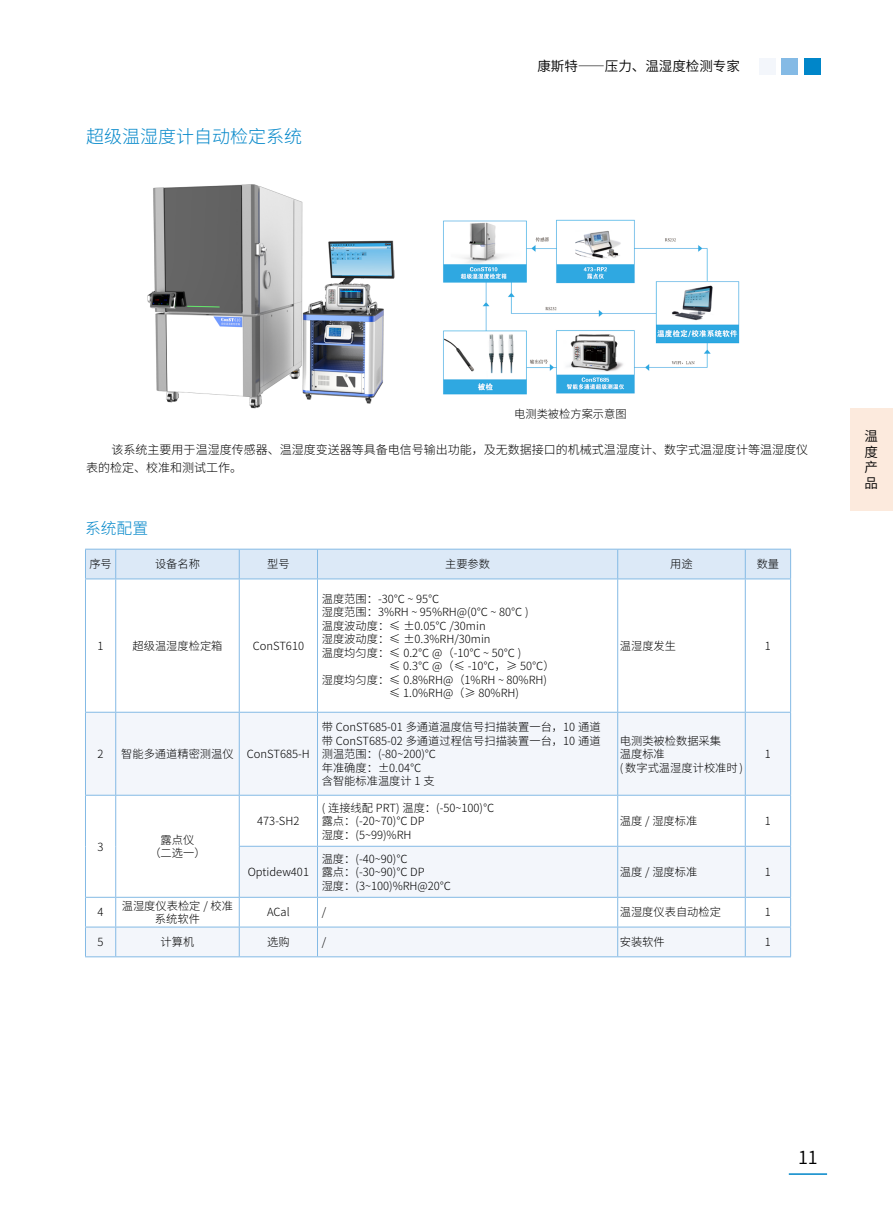
<style>
.page{position:relative;width:893px;height:1212px;background:#fff}
.page>*{position:absolute;margin:0;border:0;box-sizing:border-box;transform-origin:0 0}
.t1{font:300 18px "Source Han Sans CN";color:#0086c9}
.t2{font:18px "Source Han Sans CN";color:#000}
.t3{font:300 15.75px "Source Han Sans CN";color:#0086c9}
.t4{font:13.5px/15.5px "Source Han Sans CN";color:#000;text-align:justify}
.t5{font:300 12px/18px "Source Han Sans CN";color:#000}
.t6{font:300 11.25px/13.5px "Source Han Sans CN";color:#000}
</style>
<div class="page">
<div style="left:850px;top:408px;width:43px;height:102px;background:#fceadd"></div>
<div style="left:804px;top:58px;width:16px;height:16px;background:#0086c9"></div>
<div style="left:782px;top:58px;width:16px;height:16px;background:#84bae5"></div>
<div style="left:759px;top:58px;width:16px;height:16px;background:#f3f6fb"></div>
<hr style="left:789px;top:1173px;width:38px;height:2px;background:#0086c9">
<svg style="left:86px;top:713px;width:704px;height:243px;fill:#f3f6fb"></svg>
<div style="left:85px;top:549px;width:706px;height:29px;background:#dce9f7"></div>
<hr style="left:85px;top:579px;width:1px;height:133px;background:#84bae5">
<hr style="left:85px;top:713px;width:1px;height:82px;background:#84bae5">
<hr style="left:85px;top:795px;width:1px;height:51px;background:#84bae5">
<hr style="left:85px;top:846px;width:1px;height:51px;background:#84bae5">
<hr style="left:85px;top:578px;width:31px;height:1px;background:#84bae5">
<hr style="left:116px;top:578px;width:123px;height:1px;background:#84bae5">
<hr style="left:85px;top:712px;width:31px;height:1px;background:#84bae5">
<hr style="left:116px;top:712px;width:123px;height:1px;background:#84bae5">
<hr style="left:239px;top:578px;width:78px;height:1px;background:#84bae5">
<hr style="left:239px;top:712px;width:78px;height:1px;background:#84bae5">
<hr style="left:115px;top:579px;width:1px;height:133px;background:#84bae5">
<hr style="left:239px;top:579px;width:1px;height:133px;background:#84bae5">
<hr style="left:115px;top:713px;width:1px;height:82px;background:#84bae5">
<hr style="left:239px;top:713px;width:1px;height:82px;background:#84bae5">
<hr style="left:115px;top:795px;width:1px;height:51px;background:#84bae5">
<hr style="left:239px;top:795px;width:1px;height:51px;background:#84bae5">
<hr style="left:115px;top:846px;width:1px;height:51px;background:#84bae5">
<hr style="left:317px;top:579px;width:1px;height:133px;background:#84bae5">
<hr style="left:617px;top:579px;width:1px;height:133px;background:#84bae5">
<hr style="left:745px;top:579px;width:1px;height:133px;background:#84bae5">
<hr style="left:790px;top:579px;width:1px;height:133px;background:#84bae5">
<hr style="left:317px;top:713px;width:1px;height:82px;background:#84bae5">
<hr style="left:617px;top:713px;width:1px;height:82px;background:#84bae5">
<hr style="left:745px;top:713px;width:1px;height:82px;background:#84bae5">
<hr style="left:790px;top:713px;width:1px;height:82px;background:#84bae5">
<hr style="left:317px;top:795px;width:1px;height:51px;background:#84bae5">
<hr style="left:617px;top:795px;width:1px;height:51px;background:#84bae5">
<hr style="left:317px;top:578px;width:301px;height:1px;background:#84bae5">
<hr style="left:618px;top:578px;width:127px;height:1px;background:#84bae5">
<hr style="left:745px;top:578px;width:46px;height:1px;background:#84bae5">
<hr style="left:317px;top:712px;width:301px;height:1px;background:#84bae5">
<hr style="left:618px;top:712px;width:127px;height:1px;background:#84bae5">
<hr style="left:745px;top:712px;width:46px;height:1px;background:#84bae5">
<svg style="left:85px;top:898px;width:1px;height:58px"></svg>
<hr style="left:239px;top:847px;width:1px;height:50px;background:#84bae5">
<svg style="left:115px;top:898px;width:1px;height:58px"></svg>
<svg style="left:239px;top:898px;width:1px;height:58px"></svg>
<hr style="left:745px;top:795px;width:1px;height:51px;background:#84bae5">
<hr style="left:790px;top:795px;width:1px;height:51px;background:#84bae5">
<hr style="left:317px;top:847px;width:1px;height:50px;background:#84bae5">
<hr style="left:617px;top:847px;width:1px;height:50px;background:#84bae5">
<hr style="left:745px;top:847px;width:1px;height:50px;background:#84bae5">
<hr style="left:790px;top:847px;width:1px;height:50px;background:#84bae5">
<svg style="left:317px;top:898px;width:1px;height:58px"></svg>
<svg style="left:617px;top:898px;width:1px;height:58px"></svg>
<svg style="left:745px;top:898px;width:1px;height:58px"></svg>
<svg style="left:790px;top:898px;width:1px;height:58px"></svg>
<hr style="left:85px;top:795px;width:31px;height:1px;background:#84bae5">
<hr style="left:116px;top:795px;width:123px;height:1px;background:#84bae5">
<hr style="left:85px;top:897px;width:31px;height:1px;background:#84bae5">
<hr style="left:116px;top:897px;width:123px;height:1px;background:#84bae5">
<hr style="left:85px;top:927px;width:31px;height:1px;background:#84bae5">
<hr style="left:116px;top:927px;width:123px;height:1px;background:#84bae5">
<hr style="left:85px;top:956px;width:31px;height:1px;background:#84bae5">
<hr style="left:116px;top:956px;width:123px;height:1px;background:#84bae5">
<hr style="left:239px;top:795px;width:78px;height:1px;background:#84bae5">
<hr style="left:239px;top:846px;width:78px;height:1px;background:#84bae5">
<hr style="left:239px;top:897px;width:78px;height:1px;background:#84bae5">
<hr style="left:239px;top:927px;width:78px;height:1px;background:#84bae5">
<hr style="left:239px;top:956px;width:78px;height:1px;background:#84bae5">
<hr style="left:317px;top:795px;width:301px;height:1px;background:#84bae5">
<hr style="left:618px;top:795px;width:127px;height:1px;background:#84bae5">
<hr style="left:745px;top:795px;width:46px;height:1px;background:#84bae5">
<hr style="left:317px;top:846px;width:301px;height:1px;background:#84bae5">
<hr style="left:618px;top:846px;width:127px;height:1px;background:#84bae5">
<hr style="left:745px;top:846px;width:46px;height:1px;background:#84bae5">
<hr style="left:317px;top:897px;width:301px;height:1px;background:#84bae5">
<hr style="left:618px;top:897px;width:127px;height:1px;background:#84bae5">
<hr style="left:745px;top:897px;width:46px;height:1px;background:#84bae5">
<hr style="left:317px;top:927px;width:301px;height:1px;background:#84bae5">
<hr style="left:618px;top:927px;width:127px;height:1px;background:#84bae5">
<hr style="left:745px;top:927px;width:46px;height:1px;background:#84bae5">
<hr style="left:317px;top:956px;width:301px;height:1px;background:#84bae5">
<hr style="left:618px;top:956px;width:127px;height:1px;background:#84bae5">
<hr style="left:745px;top:956px;width:46px;height:1px;background:#84bae5">
<img style="left:443px;top:219px;width:297px;height:176px">
<img style="left:147px;top:184px;width:248px;height:225px">
<h1 class="t1" style="left:86px;top:126px;width:218px">超级温湿度计自动检定系统</h1>
<p class="t4" style="left:537px;top:59px;width:204px">康斯特——压力、温湿度检测专家</p>
<p class="t6" style="left:514px;top:407px;width:114px">电测类被检方案示意图</p>
<p class="t5" style="left:86px;top:441px;width:723px;text-indent:26px">该系统主要用于温湿度传感器、温湿度变送器等具备电信号输出功能，及无数据接口的机械式温湿度计、数字式温湿度计等温湿度仪表的检定、校准和测试工作。</p>
<h2 class="t3" style="left:85px;top:519px;width:64px">系统配置</h2>
<p class="t6" style="left:89px;top:558px;width:24px">序号</p>
<p class="t6" style="left:155px;top:558px;width:47px">设备名称</p>
<p class="t6" style="left:267px;top:558px;width:24px">型号</p>
<p class="t6" style="left:445px;top:558px;width:46px">主要参数</p>
<p class="t6" style="left:670px;top:558px;width:24px">用途</p>
<p class="t6" style="left:757px;top:558px;width:24px">数量</p>
<p class="t6" style="left:98px;top:639px;width:8px">1</p>
<p class="t6" style="left:132px;top:639px;width:91px">超级温湿度检定箱</p>
<p class="t6" style="left:253px;top:639px;width:53px">ConST610</p>
<p class="t6" style="left:322px;top:592px;width:119px">温度范围：-30℃ ~ 95℃</p>
<p class="t6" style="left:322px;top:605px;width:208px">湿度范围：3%RH ~ 95%RH@(0℃ ~ 80℃ )</p>
<p class="t6" style="left:322px;top:619px;width:165px">温度波动度：≤ ±0.05℃ /30min</p>
<p class="t6" style="left:322px;top:632px;width:170px">湿度波动度：≤ ±0.3%RH/30min</p>
<p class="t6" style="left:322px;top:646px;width:201px">温度均匀度：≤ 0.2℃ @（-10℃ ~ 50℃ )</p>
<p class="t6" style="left:389px;top:659px;width:167px">≤ 0.3℃ @（≤ -10℃，≥ 50℃）</p>
<p class="t6" style="left:322px;top:673px;width:227px">湿度均匀度：≤ 0.8%RH@（1%RH ~ 80%RH)</p>
<p class="t6" style="left:389px;top:686px;width:131px">≤ 1.0%RH@（≥ 80%RH)</p>
<p class="t6" style="left:620px;top:639px;width:58px">温湿度发生</p>
<p class="t6" style="left:765px;top:639px;width:8px">1</p>
<p class="t6" style="left:98px;top:747px;width:8px">2</p>
<p class="t6" style="left:121px;top:747px;width:190px">智能多通道精密测温仪 ConST685-H</p>
<p class="t6" style="left:322px;top:720px;width:280px">带 ConST685-01 多通道温度信号扫描装置一台，10 通道带 ConST685-02 多通道过程信号扫描装置一台，10 通道测温范围：(-80~200)℃<br>年准确度：±0.04℃<br>含智能标准温度计 1 支</p>
<p class="t6" style="left:620px;top:734px;width:125px">电测类被检数据采集<br>温度标准<br>( 数字式温湿度计校准时 )</p>
<p class="t6" style="left:765px;top:747px;width:8px">1</p>
<p class="t6" style="left:98px;top:840px;width:8px">3</p>
<p class="t6" style="left:149px;top:833px;width:58px;text-align:center">露点仪<br>（二选一）</p>
<p class="t6" style="left:257px;top:814px;width:44px">473-SH2</p>
<p class="t6" style="left:248px;top:865px;width:63px">Optidew401</p>
<p class="t6" style="left:322px;top:801px;width:174px">( 连接线配 PRT) 温度：(-50~100)℃露点：(-20~70)℃ DP<br>湿度：(5~99)%RH</p>
<p class="t6" style="left:322px;top:852px;width:131px">温度：(-40~90)℃<br>露点：(-30~90)℃ DP<br>湿度：(3~100)%RH@20℃</p>
<p class="t6" style="left:620px;top:814px;width:79px">温度 / 湿度标准</p>
<p class="t6" style="left:765px;top:814px;width:8px">1</p>
<p class="t6" style="left:620px;top:865px;width:79px">温度 / 湿度标准</p>
<p class="t6" style="left:765px;top:865px;width:8px">1</p>
<p class="t6" style="left:98px;top:906px;width:8px">4</p>
<p class="t6" style="left:122px;top:899px;width:113px;text-align:center">温湿度仪表检定 / 校准系统软件</p>
<p class="t6" style="left:267px;top:906px;width:24px">ACal</p>
<p class="t6" style="left:322px;top:906px;width:6px">/</p>
<p class="t6" style="left:620px;top:906px;width:103px">温湿度仪表自动检定</p>
<p class="t6" style="left:765px;top:906px;width:8px">1</p>
<p class="t6" style="left:98px;top:935px;width:8px">5</p>
<p class="t6" style="left:161px;top:935px;width:35px">计算机</p>
<p class="t6" style="left:267px;top:935px;width:24px">选购</p>
<p class="t6" style="left:322px;top:935px;width:6px">/</p>
<p class="t6" style="left:620px;top:935px;width:46px">安装软件</p>
<p class="t6" style="left:765px;top:935px;width:8px">1</p>
<p class="t4" style="left:865px;top:429px;width:15px">温度产品</p>
<h1 class="t2" style="left:798px;top:1147px;width:21px">11</h1>
</div>
